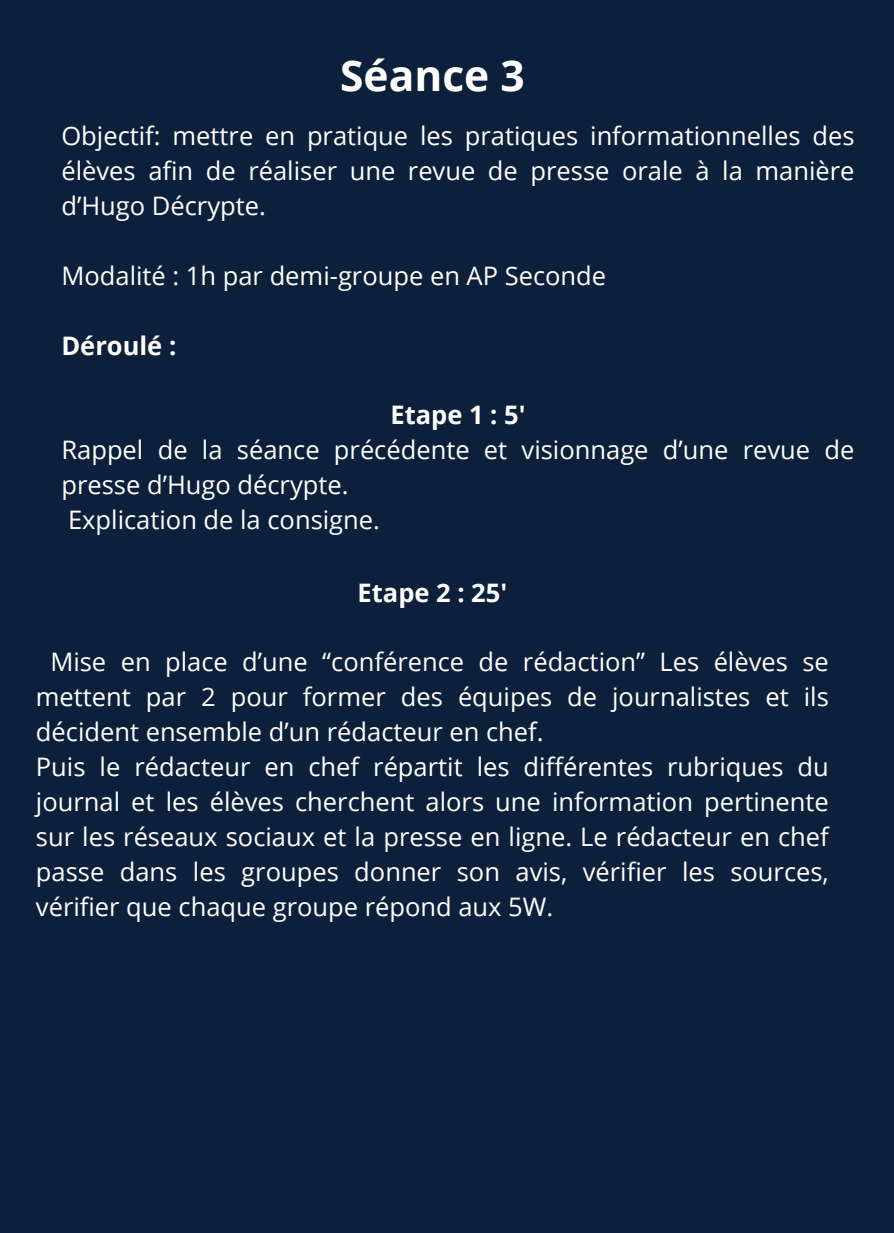
<style>
.page{position:relative;width:894px;height:1233px;background:#fff}
.page>*{position:absolute;margin:0;border:0;box-sizing:border-box;transform-origin:0 0}
.t1{font:700 42.45px "Open Sans";color:#fff}
.t2{font:25.5px/34.8px "Open Sans";color:#fff;text-align:justify}
.t3{font:700 25.5px "Open Sans";color:#fff}
</style>
<div class="page">
<div style="left:0;top:0;width:893px;height:1233px;background:#0d203b"></div>
<h1 class="t1" style="left:340px;top:46px;width:186px">Séance 3</h1>
<p class="t2" style="left:61px;top:118px;width:794px">Objectif: mettre en pratique les pratiques informationnelles des élèves afin de réaliser une revue de presse orale à la manière d’Hugo Décrypte.</p>
<p class="t2" style="left:61px;top:257px;width:546px">Modalité : 1h par demi-groupe en AP Seconde</p>
<h2 class="t3" style="left:61px;top:327px;width:116px">Déroulé :</h2>
<p class="t3" style="left:390px;top:397px;width:136px">Etape 1 : 5'</p>
<p class="t2" style="left:61px;top:432px;width:794px">Rappel de la séance précédente et visionnage d’une revue de presse d’Hugo décrypte.</p>
<p class="t2" style="left:68px;top:502px;width:313px">Explication de la consigne.</p>
<h2 class="t3" style="left:357px;top:574px;width:151px">Etape 2 : 25'</h2>
<p class="t2" style="left:36px;top:644px;width:794px;text-indent:14px">Mise en place d’une “conférence de rédaction” Les élèves se mettent par 2 pour former des équipes de journalistes et ils décident ensemble d’un rédacteur en chef.</p>
<p class="t2" style="left:36px;top:749px;width:794px">Puis le rédacteur en chef répartit les différentes rubriques du journal et les élèves cherchent alors une information pertinente sur les réseaux sociaux et la presse en ligne. Le rédacteur en chef passe dans les groupes donner son avis, vérifier les sources, vérifier que chaque groupe répond aux 5W.</p>
</div>
